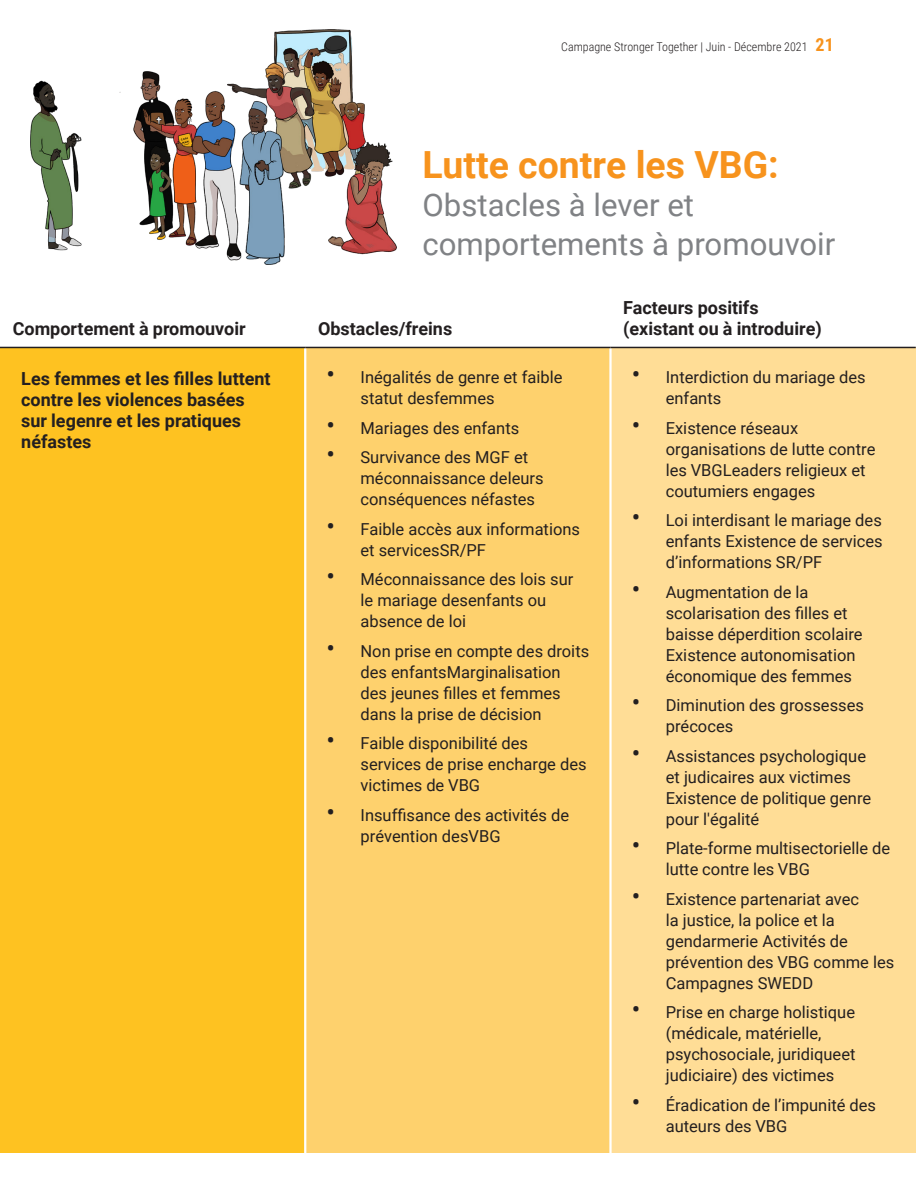
<style>
.page{position:relative;width:918px;height:1188px;background:#fff}
.page>*{position:absolute;margin:0;border:0;box-sizing:border-box;transform-origin:0 0}
.t1{font:700 37.35px "Roboto";color:#f7931d}
.t2{font:31.2px/38.4px "Roboto";color:#808285}
.lateral_paragraph{font:700 18px/21px "Roboto";color:#231f20}
.t3{font:16.5px/21px "Roboto";color:#231f20}
.t4{font:300 12px "Roboto Condensed";color:#231f20}
.s1{font-weight:700;font-size:18px;color:#f7931d}
.s2{font-size:25.5px}
</style>
<div class="page">
<div style="left:0;top:347px;width:305px;height:806px;background:#fec221"></div>
<div style="left:305px;top:347px;width:305px;height:806px;background:#fed16d"></div>
<div style="left:610px;top:347px;width:306px;height:806px;background:#ffdd96"></div>
<hr style="left:304px;top:348px;width:2px;height:805px;background:#fff">
<hr style="left:609px;top:348px;width:3px;height:805px;background:#fff">
<hr style="left:0;top:347px;width:305px;height:1px;background:#231f20">
<hr style="left:305px;top:347px;width:305px;height:1px;background:#231f20">
<hr style="left:610px;top:347px;width:306px;height:1px;background:#231f20">
<img style="left:31px;top:30px;width:366px;height:235px">
<p class="t4" style="left:561px;top:38px;width:274px">Campagne Stronger Together | Juin - Décembre 2021 <span class="s1">21</span></p>
<h1 class="t1" style="left:423px;top:139px;width:358px">Lutte contre les VBG:</h1>
<h1 class="t2" style="left:423px;top:185px;width:414px">Obstacles à lever et comportements à promouvoir</h1>
<p class="lateral_paragraph" style="left:13px;top:317px;width:234px">Comportement à promouvoir</p>
<p class="lateral_paragraph" style="left:318px;top:317px;width:136px">Obstacles/freins</p>
<p class="lateral_paragraph" style="left:21px;top:367px;width:251px">Les femmes et les filles luttent contre les violences basées sur le genre et les pratiques néfastes</p>
<p class="t3" style="left:361px;top:366px;width:203px;text-indent:-34px"><span class="s2">•</span> Inégalités de genre et faible statut des femmes</p>
<p class="t3" style="left:327px;top:417px;width:194px"><span class="s2">•</span> Mariages des enfants</p>
<p class="t3" style="left:361px;top:446px;width:185px;text-indent:-34px"><span class="s2">•</span> Survivance des MGF et méconnaissance de leurs conséquences néfastes</p>
<p class="t3" style="left:361px;top:518px;width:221px;text-indent:-34px"><span class="s2">•</span> Faible accès aux informations et services SR/PF</p>
<p class="t3" style="left:361px;top:568px;width:214px;text-indent:-34px"><span class="s2">•</span> Méconnaissance des lois sur le mariage des enfants ou absence de loi</p>
<p class="t3" style="left:361px;top:640px;width:230px;text-indent:-34px"><span class="s2">•</span> Non prise en compte des droits des enfants Marginalisation des jeunes filles et femmes dans la prise de décision</p>
<p class="t3" style="left:361px;top:732px;width:228px;text-indent:-34px"><span class="s2">•</span> Faible disponibilité des services de prise en charge des victimes de VBG</p>
<p class="t3" style="left:361px;top:804px;width:210px;text-indent:-34px"><span class="s2">•</span> Insuffisance des activités de prévention des VBG</p>
<p class="lateral_paragraph" style="left:623px;top:296px;width:200px">Facteurs positifs (existant ou à introduire)</p>
<p class="t3" style="left:666px;top:366px;width:201px;text-indent:-34px"><span class="s2">•</span> Interdiction du mariage des enfants</p>
<p class="t3" style="left:666px;top:417px;width:211px;text-indent:-34px"><span class="s2">•</span> Existence réseaux organisations de lutte contre les VBG Leaders religieux et coutumiers engages</p>
<p class="t3" style="left:666px;top:509px;width:219px;text-align:justify;text-indent:-34px"><span class="s2">•</span> Loi interdisant le mariage des enfants Existence de services d’informations SR/PF</p>
<p class="t3" style="left:666px;top:581px;width:198px;text-indent:-34px"><span class="s2">•</span> Augmentation de la scolarisation des filles et baisse déperdition scolaire<br>Existence autonomisation économique des femmes</p>
<p class="t3" style="left:666px;top:694px;width:200px;text-indent:-34px"><span class="s2">•</span> Diminution des grossesses précoces</p>
<p class="t3" style="left:666px;top:745px;width:207px;text-indent:-34px"><span class="s2">•</span> Assistances psychologique et judicaires aux victimes<br>Existence de politique genre pour l'égalité</p>
<p class="t3" style="left:666px;top:837px;width:226px;text-indent:-34px"><span class="s2">•</span> Plate-forme multisectorielle de lutte contre les VBG</p>
<p class="t3" style="left:666px;top:888px;width:230px;text-indent:-34px"><span class="s2">•</span> Existence partenariat avec<br>la justice, la police et la gendarmerie Activités de prévention des VBG comme les<br>Campagnes SWEDD</p>
<p class="t3" style="left:666px;top:1001px;width:191px;text-indent:-34px"><span class="s2">•</span> Prise en charge holistique (médicale, matérielle, psychosociale, juridique et judiciaire) des victimes</p>
<p class="t3" style="left:666px;top:1094px;width:212px;text-indent:-34px"><span class="s2">•</span> Éradication de l’impunité des auteurs des VBG</p>
</div>
